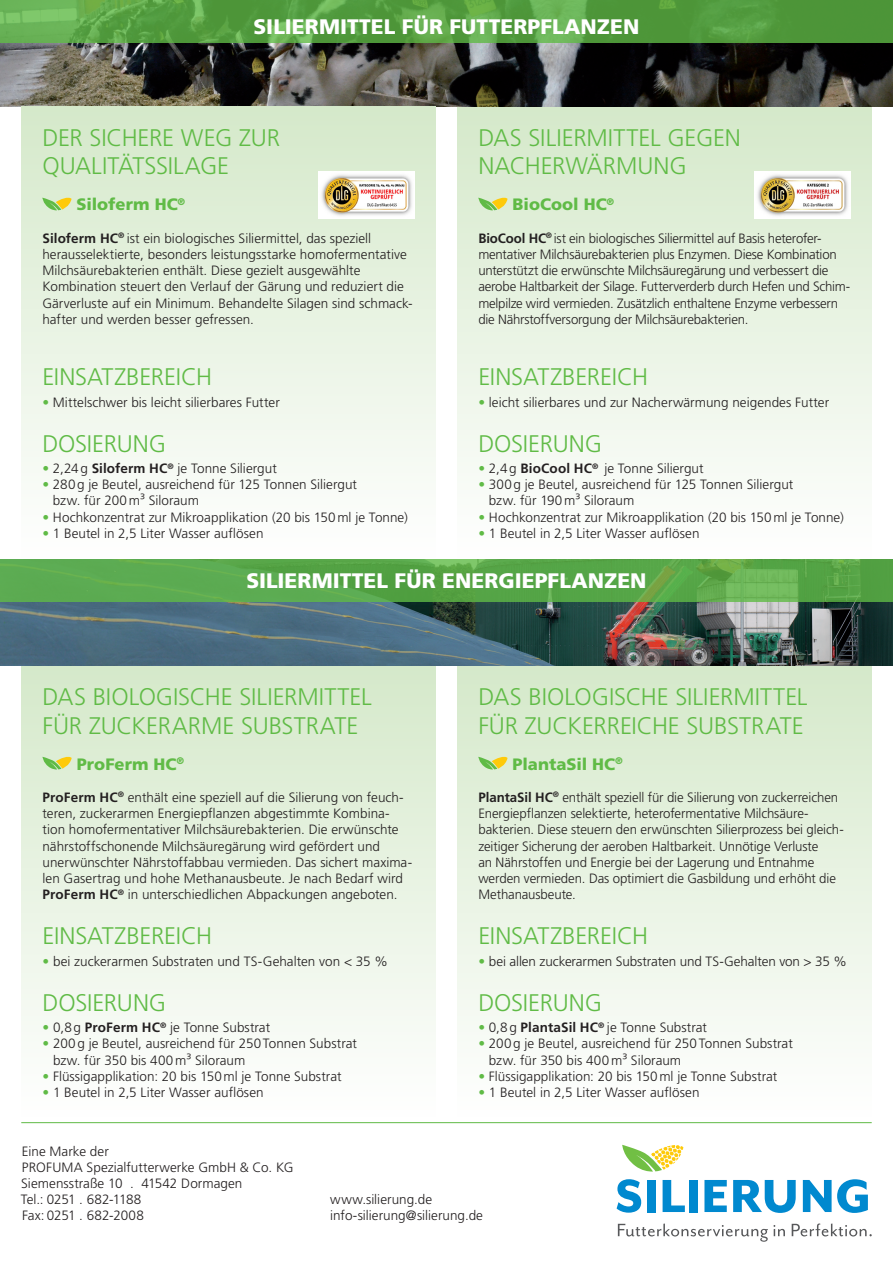
<style>
.page{position:relative;width:893px;height:1263px;background:#fff}
.page>*{position:absolute;margin:0;border:0;box-sizing:border-box;transform-origin:0 0}
.t1{font:300 24px/28.8px "Frutiger LT Pro";letter-spacing:-.005em;color:#60bb46}
.t2{font:900 21px "Frutiger LT Pro";letter-spacing:.005em;color:#fff}
.t3{font:900 16.5px "Frutiger LT Pro";color:#60bb46}
.t4{font:300 13.5px/16.2px "Frutiger LT Pro";color:#231f20}
.s1{font-weight:700}
.s2{color:#60bb46}
</style>
<div class="page">
<div style="left:457px;top:106px;width:415px;height:453px;background:linear-gradient(to bottom,#d5e9ca,#fefefe)"></div>
<img style="left:0;top:43px;width:893px;height:63px">
<svg style="left:0;top:0;width:893px;height:43px;background:#58a143"></svg>
<div style="left:21px;top:106px;width:415px;height:453px;background:linear-gradient(to bottom,#d5e9ca,#fefefe)"></div>
<svg style="left:42px;top:196px;width:30px;height:14px"></svg>
<svg style="left:478px;top:196px;width:30px;height:14px"></svg>
<svg style="left:617px;top:1179px;width:24px;height:34px"></svg>
<div style="left:647px;top:1180px;width:8px;height:32px;background:#0089cf"></div>
<svg style="left:663px;top:1180px;width:22px;height:32px"></svg>
<div style="left:689px;top:1180px;width:8px;height:32px;background:#0089cf"></div>
<svg style="left:704px;top:1180px;width:23px;height:32px"></svg>
<svg style="left:733px;top:1180px;width:63px;height:33px"></svg>
<svg style="left:803px;top:1179px;width:65px;height:34px"></svg>
<svg style="left:618px;top:1223px;width:167px;height:19px"></svg>
<svg style="left:792px;top:1223px;width:80px;height:13px"></svg>
<svg style="left:622px;top:1145px;width:61px;height:27px"></svg>
<hr style="left:21px;top:1122px;width:851px;height:1px;background:#60bb46">
<div style="left:457px;top:665px;width:415px;height:453px;background:linear-gradient(to bottom,#d5e9ca,#fefefe)"></div>
<div style="left:21px;top:665px;width:415px;height:453px;background:linear-gradient(to bottom,#d5e9ca,#fefefe)"></div>
<svg style="left:43px;top:755px;width:29px;height:14px"></svg>
<svg style="left:478px;top:755px;width:30px;height:14px"></svg>
<img style="left:0;top:602px;width:893px;height:63px">
<svg style="left:0;top:559px;width:893px;height:43px;background:#5aa84b"></svg>
<img style="left:318px;top:171px;width:97px;height:47px">
<img style="left:754px;top:171px;width:96px;height:47px">
<h2 class="t2" style="left:254px;top:13px;width:387px">SILIERMITTEL FÜR FUTTERPFLANZEN</h2>
<h1 class="t1" style="left:42px;top:123px;width:239px">DER SICHERE WEG ZUR<br>QUALITÄTSSILAGE</h1>
<p class="t3" style="left:77px;top:195px;width:110px">Siloferm HC<sup>®</sup></p>
<p class="t4" style="left:42px;top:230px;width:372px"><span class="s1">Siloferm HC</span><sup>®</sup> ist ein biologisches Siliermittel, das speziell herausselektierte, besonders leistungsstarke homofermentative Milchsäurebakterien enthält. Diese gezielt ausgewählte Kombination steuert den Verlauf der Gärung und reduziert die Gärverluste auf ein Minimum. Behandelte Silagen sind schmack&shy;hafter und werden besser gefressen.</p>
<h1 class="t1" style="left:42px;top:362px;width:171px">EINSATZBEREICH</h1>
<p class="t4" style="left:42px;top:394px;width:239px"><span class="s2">•</span> Mittelschwer bis leicht silierbares Futter</p>
<h1 class="t1" style="left:42px;top:429px;width:125px">DOSIERUNG</h1>
<p class="t4" style="left:42px;top:460px;width:236px"><span class="s2">•</span> 2,24g <span class="s1">Siloferm HC</span><sup>®</sup> je Tonne Siliergut</p>
<p class="t4" style="left:53px;top:477px;width:306px;text-indent:-11px"><span class="s2">•</span> 280g je Beutel, ausreichend für 125 Tonnen Siliergut bzw. für 200m³ Siloraum</p>
<p class="t4" style="left:42px;top:509px;width:367px"><span class="s2">•</span> Hochkonzentrat zur Mikroapplikation (20 bis 150ml je Tonne)</p>
<p class="t4" style="left:42px;top:525px;width:223px"><span class="s2">•</span> 1 Beutel in 2,5 Liter Wasser auflösen</p>
<h1 class="t1" style="left:478px;top:123px;width:264px">DAS SILIERMITTEL GEGEN<br>NACHERWÄRMUNG</h1>
<p class="t3" style="left:513px;top:195px;width:103px">BioCool HC<sup>®</sup></p>
<p class="t4" style="left:478px;top:230px;width:373px"><span class="s1">BioCool HC</span><sup>®</sup> ist ein biologisches Siliermittel auf Basis heterofer&shy;mentativer Milchsäurebakterien plus Enzymen. Diese Kombination unterstützt die erwünschte Milchsäuregärung und verbessert die aerobe Haltbarkeit der Silage. Futterverderb durch Hefen und Schim&shy;melpilze wird vermieden. Zusätzlich enthaltene Enzyme verbessern die Nährstoffversorgung der Milchsäurebakterien.</p>
<h1 class="t1" style="left:478px;top:362px;width:171px">EINSATZBEREICH</h1>
<p class="t4" style="left:478px;top:394px;width:352px"><span class="s2">•</span> leicht silierbares und zur Nacherwärmung neigendes Futter</p>
<h1 class="t1" style="left:478px;top:429px;width:125px">DOSIERUNG</h1>
<p class="t4" style="left:478px;top:460px;width:227px"><span class="s2">•</span> 2,4g <span class="s1">BioCool HC</span><sup>®</sup> je Tonne Siliergut</p>
<p class="t4" style="left:489px;top:477px;width:306px;text-indent:-11px"><span class="s2">•</span> 300g je Beutel, ausreichend für 125 Tonnen Siliergut bzw. für 190m³ Siloraum</p>
<p class="t4" style="left:478px;top:509px;width:367px"><span class="s2">•</span> Hochkonzentrat zur Mikroapplikation (20 bis 150ml je Tonne)</p>
<p class="t4" style="left:478px;top:525px;width:223px"><span class="s2">•</span> 1 Beutel in 2,5 Liter Wasser auflösen</p>
<h2 class="t2" style="left:246px;top:568px;width:402px">SILIERMITTEL FÜR ENERGIEPFLANZEN</h2>
<h1 class="t1" style="left:43px;top:682px;width:331px">DAS BIOLOGISCHE SILIERMITTEL<br>FÜR ZUCKERARME SUBSTRATE</h1>
<p class="t3" style="left:77px;top:754px;width:109px">ProFerm HC<sup>®</sup></p>
<p class="t4" style="left:43px;top:789px;width:371px"><span class="s1">ProFerm HC</span><sup>®</sup> enthält eine speziell auf die Silierung von feuch&shy;teren, zuckerarmen Energiepflanzen abgestimmte Kombina&shy;tion homofermentativer Milchsäurebakterien. Die erwünschte nährstoffschonende Milchsäuregärung wird gefördert und unerwünschter Nährstoffabbau vermieden. Das sichert maxima&shy;len Gasertrag und hohe Methanausbeute. Je nach Bedarf wird <span class="s1">ProFerm HC</span><sup>®</sup> in unterschiedlichen Abpackungen angeboten.</p>
<h1 class="t1" style="left:43px;top:921px;width:171px">EINSATZBEREICH</h1>
<p class="t4" style="left:43px;top:953px;width:347px"><span class="s2">•</span> bei zuckerarmen Substraten und TS-Gehalten von &lt; 35 %</p>
<h1 class="t1" style="left:43px;top:988px;width:125px">DOSIERUNG</h1>
<p class="t4" style="left:43px;top:1019px;width:229px"><span class="s2">•</span> 0,8g <span class="s1">ProFerm HC</span><sup>®</sup> je Tonne Substrat</p>
<p class="t4" style="left:53px;top:1036px;width:305px;text-indent:-11px"><span class="s2">•</span> 200g je Beutel, ausreichend für 250Tonnen Substrat bzw. für 350 bis 400m³ Siloraum</p>
<p class="t4" style="left:43px;top:1068px;width:301px"><span class="s2">•</span> Flüssigapplikation: 20 bis 150ml je Tonne Substrat</p>
<p class="t4" style="left:43px;top:1084px;width:223px"><span class="s2">•</span> 1 Beutel in 2,5 Liter Wasser auflösen</p>
<h1 class="t1" style="left:478px;top:682px;width:331px">DAS BIOLOGISCHE SILIERMITTEL<br>FÜR ZUCKERREICHE SUBSTRATE</h1>
<p class="t3" style="left:513px;top:754px;width:112px">PlantaSil HC<sup>®</sup></p>
<p class="t4" style="left:478px;top:789px;width:367px"><span class="s1">PlantaSil HC</span><sup>®</sup> enthält speziell für die Silierung von zuckerreichen Energiepflanzen selektierte, heterofermentative Milchsäure&shy;bakterien. Diese steuern den erwünschten Silierprozess bei gleich&shy;zeitiger Sicherung der aeroben Haltbarkeit. Unnötige Verluste<br>an Nährstoffen und Energie bei der Lagerung und Entnahme werden vermieden. Das optimiert die Gasbildung und erhöht die Methanausbeute.</p>
<h1 class="t1" style="left:478px;top:921px;width:171px">EINSATZBEREICH</h1>
<p class="t4" style="left:478px;top:953px;width:370px"><span class="s2">•</span> bei allen zuckerarmen Substraten und TS-Gehalten von &gt; 35 %</p>
<h1 class="t1" style="left:478px;top:988px;width:125px">DOSIERUNG</h1>
<p class="t4" style="left:478px;top:1019px;width:230px"><span class="s2">•</span> 0,8g <span class="s1">PlantaSil HC</span><sup>®</sup> je Tonne Substrat</p>
<p class="t4" style="left:489px;top:1036px;width:305px;text-indent:-11px"><span class="s2">•</span> 200g je Beutel, ausreichend für 250Tonnen Substrat bzw. für 350 bis 400m³ Siloraum</p>
<p class="t4" style="left:478px;top:1068px;width:301px"><span class="s2">•</span> Flüssigapplikation: 20 bis 150ml je Tonne Substrat</p>
<p class="t4" style="left:478px;top:1084px;width:223px"><span class="s2">•</span> 1 Beutel in 2,5 Liter Wasser auflösen</p>
<p class="t4" style="left:21px;top:1143px;width:274px">Eine Marke der<br>PROFUMA Spezialfutterwerke GmbH &amp; Co. KG<br>Siemensstraße 10 . 41542 Dormagen<br>Tel.: 0251 . 682-1188<br>Fax: 0251 . 682-2008</p>
<p class="t4" style="left:330px;top:1191px;width:154px">www.silierung.de info-silierung@silierung.de</p>
</div>
